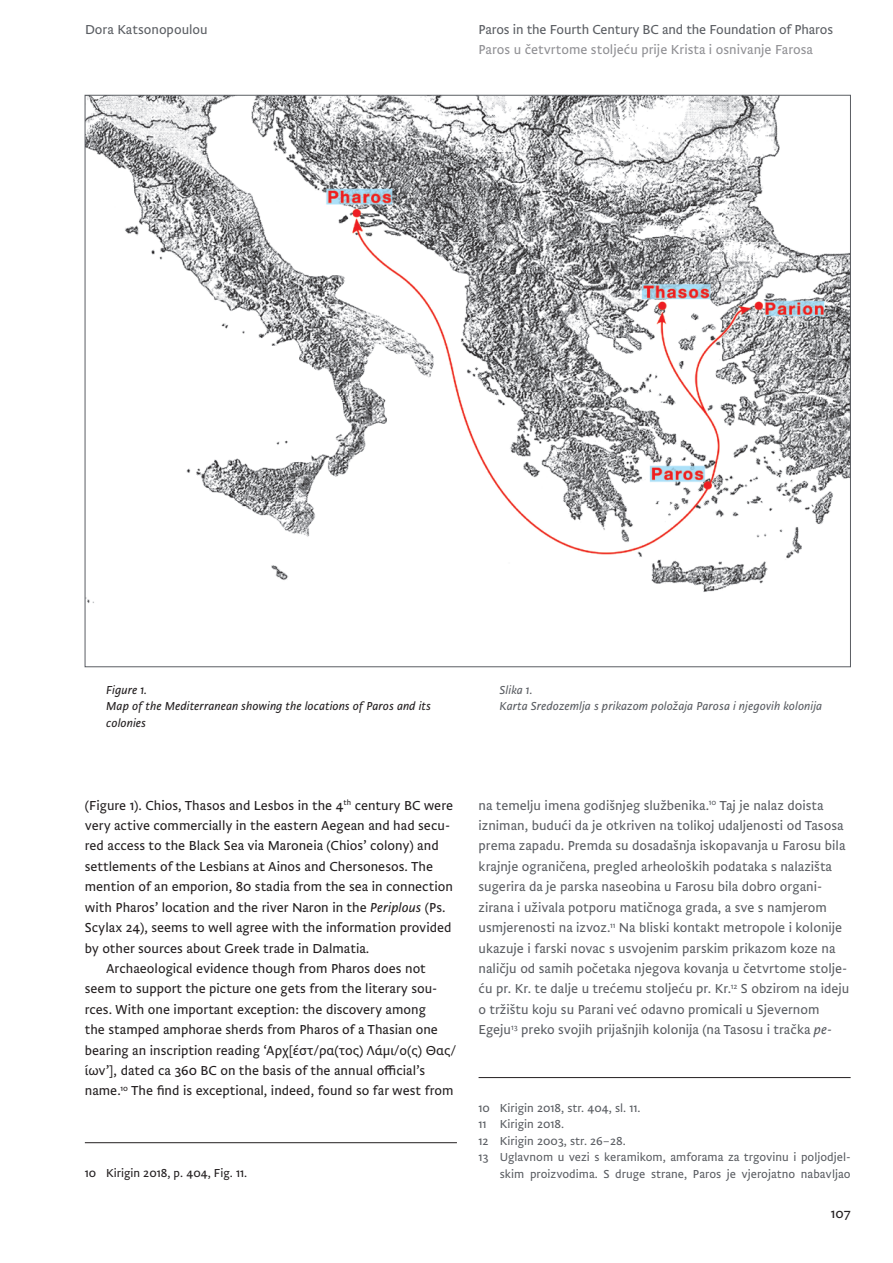
<style>
.page{position:relative;width:893px;height:1263px;background:#fff}
.page>*{position:absolute;margin:0;border:0;box-sizing:border-box;transform-origin:0 0}
.t1{font:300 13.5px "Brioni Sans Pro";color:#231f20}
.t2{font:300 13.5px/20.4px "Brioni Sans Pro";color:#5b5e63}
.t3{font:300 13.5px "Brioni Sans Pro";color:#909094}
.t4{font:300 12px "Brioni Sans Pro";color:#5b5e63}
.t5{font:italic 300 12px/16.5px "Brioni Sans Pro";color:#231f20}
.t6{font:italic 300 12px/16.5px "Brioni Sans Pro";color:#5b5e63}
.t7{font:300 12px "Brioni Sans Pro";color:#231f20}
.s1{font-style:italic}
</style>
<div class="page">
<hr style="left:479px;top:1077px;width:372px;height:1px;background:#231f20">
<hr style="left:85px;top:1142px;width:372px;height:1px;background:#231f20">
<img style="left:87px;top:97px;width:762px;height:506px">
<p class="t2" style="left:85px;top:19px;width:124px">Dora Katsonopoulou</p>
<p class="t2" style="left:478px;top:19px;width:356px">Paros in the Fourth Century BC and the Foundation of Pharos</p>
<p class="t3" style="left:478px;top:40px;width:336px">Paros u četvrtome stoljeću prije Krista i osnivanje Farosa</p>
<p class="t5" style="left:106px;top:681px;width:326px">Figure 1.<br>Map of the Mediterranean showing the locations of Paros and its colonies</p>
<p class="t6" style="left:500px;top:681px;width:324px">Slika 1.<br>Karta Sredozemlja s prikazom položaja Parosa i njegovih kolonija</p>
<p class="t1" style="left:85px;top:795px;width:370px">(Figure 1). Chios, Thasos and Lesbos in the 4<sup>th</sup> century BC were</p>
<p class="t1" style="left:85px;top:816px;width:367px">very active commercially in the eastern Aegean and had secu-</p>
<p class="t1" style="left:85px;top:836px;width:355px">red access to the Black Sea via Maroneia (Chios’ colony) and</p>
<p class="t1" style="left:85px;top:857px;width:350px">settlements of the Lesbians at Ainos and Chersonesos. The</p>
<p class="t1" style="left:85px;top:877px;width:370px">mention of an emporion, 80 stadia from the sea in connection</p>
<p class="t1" style="left:85px;top:897px;width:362px">with Pharos’ location and the river Naron in the <span class="s1">Periplous</span> (Ps.</p>
<p class="t1" style="left:85px;top:918px;width:368px">Scylax 24), seems to well agree with the information provided</p>
<p class="t1" style="left:85px;top:938px;width:286px">by other sources about Greek trade in Dalmatia.</p>
<p class="t1" style="left:106px;top:959px;width:321px">Archaeological evidence though from Pharos does not</p>
<p class="t1" style="left:85px;top:979px;width:352px">seem to support the picture one gets from the literary sou-</p>
<p class="t1" style="left:85px;top:1000px;width:343px">rces. With one important exception: the discovery among</p>
<p class="t1" style="left:85px;top:1020px;width:355px">the stamped amphorae sherds from Pharos of a Thasian one</p>
<p class="t1" style="left:85px;top:1040px;width:373px">bearing an inscription reading ‘Αρχ[έστ/ρα(τος) Λάμι/ο(ς) Θας/</p>
<p class="t1" style="left:85px;top:1061px;width:342px">ίων’], dated ca 360 BC on the basis of the annual official’s</p>
<p class="t1" style="left:85px;top:1081px;width:370px">name.<sup>10</sup> The find is exceptional, indeed, found so far west from</p>
<p class="t7" style="left:85px;top:1164px;width:164px">10 Kirigin 2018, p. 404, Fig. 11.</p>
<p class="t2" style="left:479px;top:794px;width:372px">na temelju imena godišnjeg službenika.<sup>10</sup> Taj je nalaz doista izniman, budući da je otkriven na tolikoj udaljenosti od Tasosa prema zapadu. Premda su dosadašnja iskopavanja u Farosu bila krajnje ograničena, pregled arheoloških podataka s nalazišta sugerira da je parska naseobina u Farosu bila dobro organi&shy;zirana i uživala potporu matičnoga grada, a sve s namjerom usmjerenosti na izvoz.<sup>11</sup> Na bliski kontakt metropole i kolonije ukazuje i farski novac s usvojenim parskim prikazom koze na naličju od samih početaka njegova kovanja u četvrtome stolje&shy;ću pr. Kr. te dalje u trećemu stoljeću pr. Kr.<sup>12</sup> S obzirom na ideju o tržištu koju su Parani već odavno promicali u Sjevernom Egeju<sup>13</sup> preko svojih prijašnjih kolonija (na Tasosu i tračka <span class="s1">pe-</span></p>
<p class="t4" style="left:479px;top:1099px;width:163px">10 Kirigin 2018, str. 404, sl. 11.</p>
<p class="t4" style="left:479px;top:1116px;width:87px">11 Kirigin 2018.</p>
<p class="t4" style="left:479px;top:1132px;width:149px">12 Kirigin 2003, str. 26–28.</p>
<p class="t4" style="left:479px;top:1149px;width:374px">13 Uglavnom u vezi s keramikom, amforama za trgovinu i poljodjel-</p>
<p class="t4" style="left:500px;top:1165px;width:352px">skim proizvodima. S druge strane, Paros je vjerojatno nabavljao</p>
<p class="t1" style="left:831px;top:1204px;width:21px">107</p>
</div>
